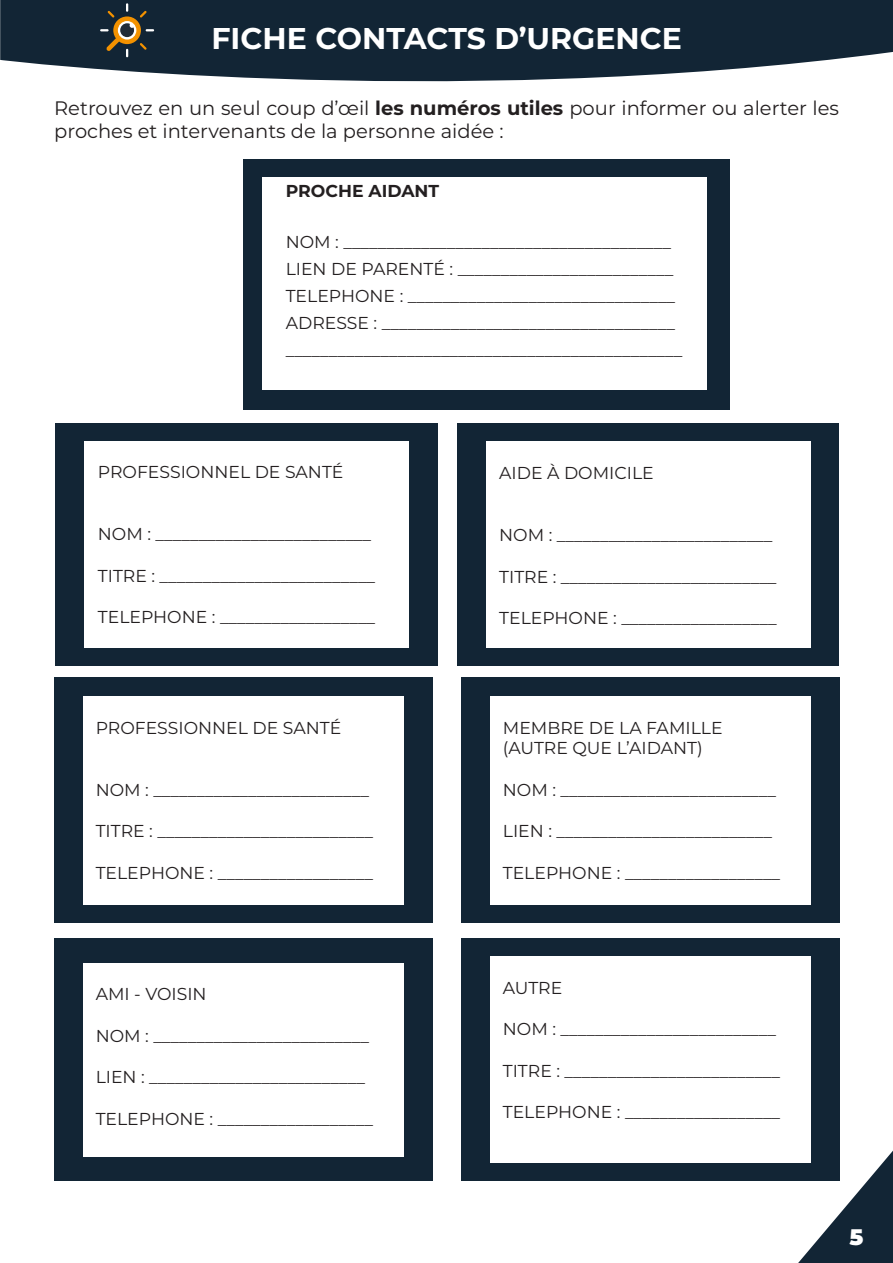
<style>
.page{position:relative;width:893px;height:1263px;background:#fff}
.page>*{position:absolute;margin:0;border:0;box-sizing:border-box;transform-origin:0 0}
.t1{font:700 30px "Montserrat";color:#fff}
.t2{font:900 22.5px "Montserrat";color:#fff}
.t3{font:19.5px/23.4px "Montserrat";color:#231f20}
.t4{font:17.25px/20.7px "Montserrat";color:#231f20}
.t5{font:700 17.25px "Montserrat";color:#231f20}
.s1{font-weight:700}
</style>
<div class="page">
<div style="left:56px;top:422px;width:382px;height:243px;background:#122535"></div>
<div style="left:244px;top:159px;width:486px;height:251px;background:#122535"></div>
<div style="left:54px;top:678px;width:378px;height:245px;background:#122535"></div>
<div style="left:457px;top:422px;width:382px;height:243px;background:#122535"></div>
<div style="left:461px;top:678px;width:378px;height:245px;background:#122535"></div>
<div style="left:54px;top:938px;width:378px;height:243px;background:#122535"></div>
<div style="left:461px;top:938px;width:378px;height:243px;background:#122535"></div>
<div style="left:85px;top:441px;width:324px;height:206px;background:#fff"></div>
<div style="left:262px;top:177px;width:445px;height:213px;background:#fff"></div>
<div style="left:83px;top:696px;width:320px;height:208px;background:#fff"></div>
<div style="left:486px;top:441px;width:324px;height:206px;background:#fff"></div>
<div style="left:490px;top:696px;width:321px;height:208px;background:#fff"></div>
<div style="left:83px;top:963px;width:320px;height:193px;background:#fff"></div>
<div style="left:490px;top:956px;width:321px;height:207px;background:#fff"></div>
<svg style="left:798px;top:1151px;width:95px;height:112px"></svg>
<svg style="left:0;top:0;width:893px;height:82px;fill:#122535"></svg>
<svg style="left:100px;top:3px;width:54px;height:54px"></svg>
<p class="t1" style="left:211px;top:17px;width:472px">FICHE CONTACTS D’URGENCE</p>
<p class="t3" style="left:54px;top:95px;width:786px">Retrouvez en un seul coup d’œil <span class="s1">les numéros utiles</span> pour informer ou alerter les proches et intervenants de la personne aidée :</p>
<p class="t5" style="left:286px;top:179px;width:155px">PROCHE AIDANT</p>
<p class="t4" style="left:286px;top:231px;width:387px">NOM : ______________________________________</p>
<p class="t4" style="left:286px;top:258px;width:389px">LIEN DE PARENTÉ : _________________________</p>
<p class="t4" style="left:286px;top:285px;width:391px">TELEPHONE : _______________________________</p>
<p class="t4" style="left:286px;top:312px;width:391px">ADRESSE : __________________________________</p>
<p class="t4" style="left:286px;top:339px;width:398px">______________________________________________</p>
<p class="t4" style="left:98px;top:461px;width:247px">PROFESSIONNEL DE SANTÉ</p>
<p class="t4" style="left:98px;top:523px;width:275px">NOM : _________________________</p>
<p class="t4" style="left:98px;top:565px;width:279px">TITRE : _________________________</p>
<p class="t4" style="left:98px;top:606px;width:279px">TELEPHONE : __________________</p>
<p class="t4" style="left:96px;top:716px;width:247px">PROFESSIONNEL DE SANTÉ</p>
<p class="t4" style="left:96px;top:779px;width:275px">NOM : _________________________</p>
<p class="t4" style="left:96px;top:820px;width:279px">TITRE : _________________________</p>
<p class="t4" style="left:96px;top:861px;width:279px">TELEPHONE : __________________</p>
<p class="t4" style="left:96px;top:983px;width:112px">AMI - VOISIN</p>
<p class="t4" style="left:96px;top:1025px;width:275px">NOM : _________________________</p>
<p class="t4" style="left:96px;top:1066px;width:271px">LIEN : _________________________</p>
<p class="t4" style="left:96px;top:1107px;width:279px">TELEPHONE : __________________</p>
<p class="t4" style="left:499px;top:462px;width:156px">AIDE À DOMICILE</p>
<p class="t4" style="left:499px;top:524px;width:275px">NOM : _________________________</p>
<p class="t4" style="left:499px;top:565px;width:279px">TITRE : _________________________</p>
<p class="t4" style="left:499px;top:607px;width:279px">TELEPHONE : __________________</p>
<p class="t4" style="left:503px;top:716px;width:221px">MEMBRE DE LA FAMILLE (AUTRE QUE L’AIDANT)</p>
<p class="t4" style="left:503px;top:779px;width:275px">NOM : _________________________</p>
<p class="t4" style="left:503px;top:820px;width:271px">LIEN : _________________________</p>
<p class="t4" style="left:503px;top:861px;width:279px">TELEPHONE : __________________</p>
<p class="t4" style="left:503px;top:977px;width:61px">AUTRE</p>
<p class="t4" style="left:503px;top:1018px;width:275px">NOM : _________________________</p>
<p class="t4" style="left:503px;top:1060px;width:279px">TITRE : _________________________</p>
<p class="t4" style="left:503px;top:1101px;width:279px">TELEPHONE : __________________</p>
<p class="t2" style="left:850px;top:1220px;width:15px">5</p>
</div>
